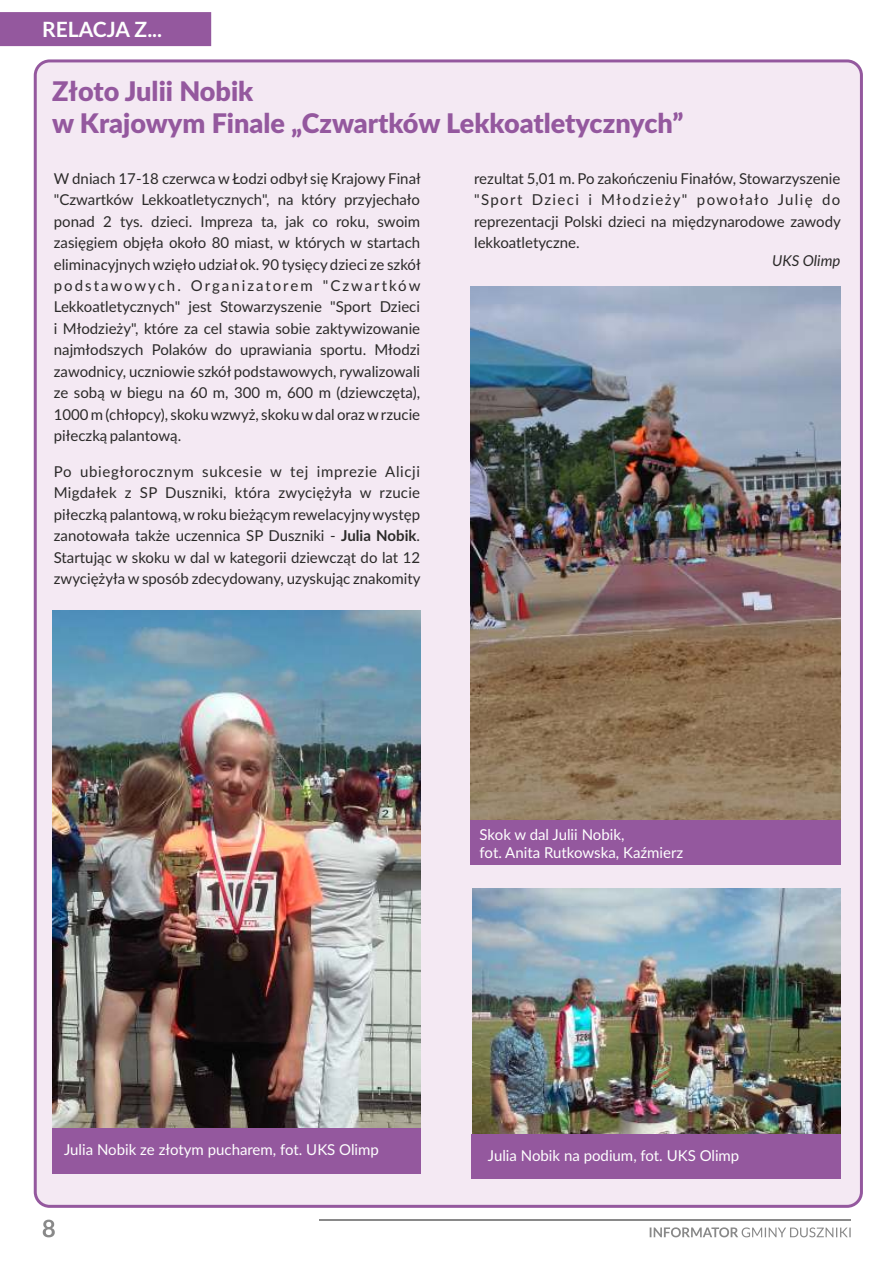
<style>
.page{position:relative;width:893px;height:1263px;background:#fff}
.page>*{position:absolute;margin:0;border:0;box-sizing:border-box;transform-origin:0 0}
.t1{font:900 27px/32.4px "Lato";color:#94589e}
.t2{font:700 21px "Lato";color:#fefefe}
.t3{font:15px/21.5px "Lato";color:#2b2a29;text-align:justify}
.t4{font:15px/18px "Lato";color:#fefefe}
.t5{font:italic 15px "Lato";color:#2b2a29}
.s1{font-weight:700}
</style>
<div class="page">
<svg style="left:43px;top:1219px;width:12px;height:18px"></svg>
<svg style="left:650px;top:1227px;width:201px;height:10px"></svg>
<hr style="left:319px;top:1219px;width:532px;height:2px;background:#898989">
<div style="left:0;top:12px;width:211px;height:34px;background:#94589e"></div>
<div style="left:34px;top:59px;width:829px;height:1149px;background:#f4e9f3;border:3px solid #94589e;border-radius:14px"></div>
<img style="left:52px;top:610px;width:369px;height:518px">
<div style="left:52px;top:1128px;width:369px;height:45px;background:#94589e"></div>
<img style="left:472px;top:888px;width:369px;height:246px">
<div style="left:472px;top:1134px;width:369px;height:44px;background:#94589e"></div>
<img style="left:471px;top:287px;width:370px;height:533px">
<div style="left:471px;top:820px;width:370px;height:45px;background:#94589e"></div>
<h2 class="t2" style="left:42px;top:20px;width:122px">RELACJA Z...</h2>
<h1 class="t1" style="left:52px;top:76px;width:633px">Złoto Julii Nobik<br>w Krajowym Finale „Czwartków Lekkoatletycznych”</h1>
<p class="t3" style="left:54px;top:169px;width:368px">W dniach 17-18 czerwca w Łodzi odbył się Krajowy Finał "Czwartków Lekkoatletycznych", na który przyjechało ponad 2 tys. dzieci. Impreza ta, jak co roku, swoim zasięgiem objęła około 80 miast, w których w startach eliminacyjnych wzięło udziałok. 90 tysięcy dzieci ze szkół podstawowych. Organizatorem "Czwartków Lekkoatletycznych" jest Stowarzyszenie "Sport Dzieci i Młodzieży", które za cel stawia sobie zaktywizowanie najmłodszych Polaków do uprawiania sportu. Młodzi zawodnicy, uczniowie szkół podstawowych, rywalizowali ze sobą w biegu na 60 m, 300 m, 600 m (dziewczęta), 1000 m (chłopcy), skoku wzwyż, skoku wdal oraz wrzucie piłeczką palantową.</p>
<p class="t3" style="left:54px;top:462px;width:368px">Po ubiegłorocznym sukcesie w tej imprezie Alicji Migdałek z SP Duszniki, która zwyciężyła w rzucie piłeczką palantową, wroku bieżącym rewelacyjnywystęp zanotowała także uczennica SP Duszniki - <span class="s1">Julia Nobik</span>.<br>Startując w skoku w dal w kategorii dziewcząt do lat 12 zwyciężyła w sposób zdecydowany, uzyskując znakomity</p>
<p class="t3" style="left:474px;top:169px;width:368px">rezultat 5,01 m. Po zakończeniu Finałów, Stowarzyszenie "Sport Dzieci i Młodzieży" powołało Julię do reprezentacji Polski dzieci na międzynarodowe zawody lekkoatletyczne.</p>
<p class="t5" style="left:772px;top:254px;width:70px">UKS Olimp</p>
<p class="t4" style="left:480px;top:826px;width:205px">Skok w dal Julii Nobik,<br>fot. Anita Rutkowska, Kaźmierz</p>
<p class="t4" style="left:64px;top:1142px;width:316px">Julia Nobik ze złotym pucharem, fot. UKS Olimp</p>
<p class="t4" style="left:488px;top:1147px;width:253px">Julia Nobik na podium, fot. UKS Olimp</p>
</div>
